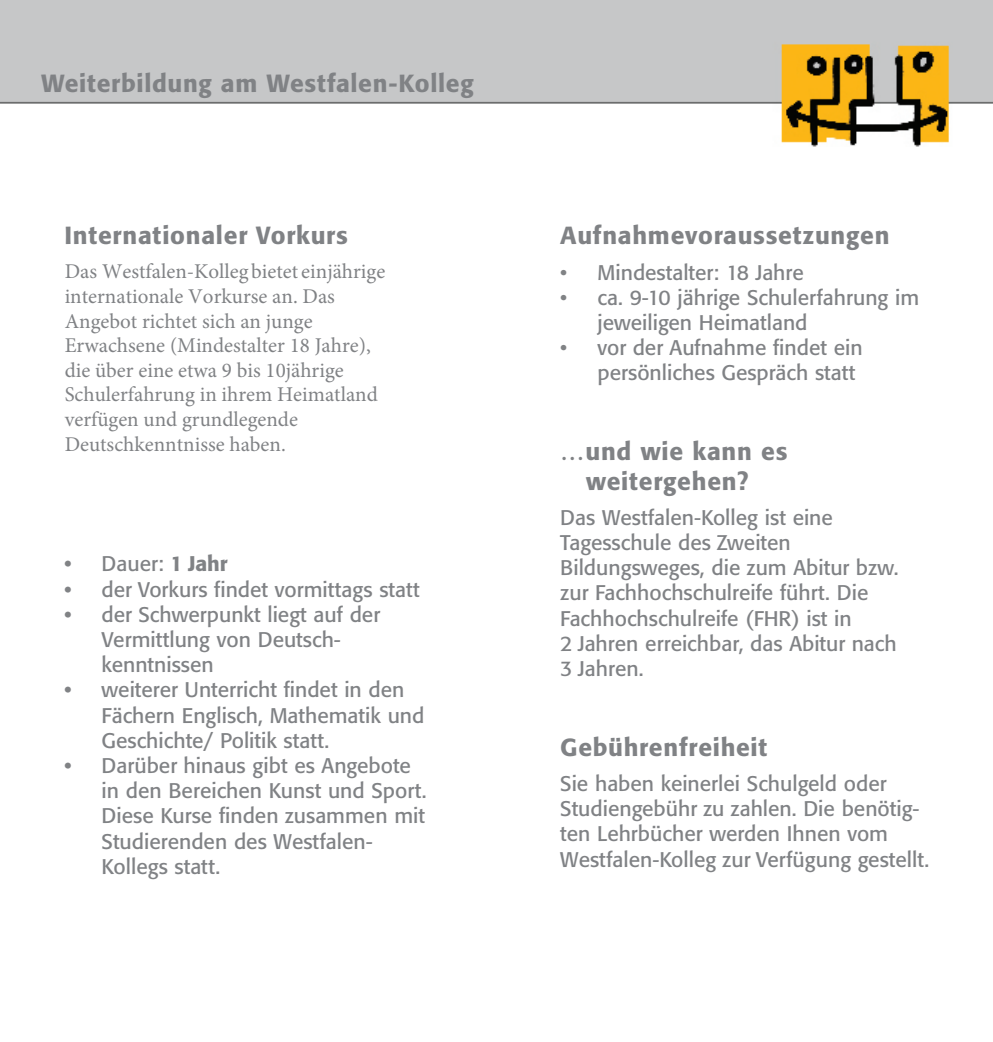
<style>
.page{position:relative;width:993px;height:1042px;background:#fff}
.page>*{position:absolute;margin:0;border:0;box-sizing:border-box;transform-origin:0 0}
.t1{font:500 24.5px/29.4px "Formata BQ";letter-spacing:.03em;color:#808285;text-align:center}
.t2{font:21px/25.2px "Formata BQ";color:#808285}
.t3{font:21px/24.7px "Minion Pro";color:#808285}
.t4{font:500 21px "Formata BQ";color:#808285}
.s1{font-weight:400}
.s2{font-weight:500}
</style>
<div class="page">
<img style="left:0;top:0;width:992px;height:147px">
<p class="t1" style="left:41px;top:69px;width:433px">Weiterbildung am Westfalen-Kolleg</p>
<p class="t1" style="left:64px;top:221px;width:285px">Internationaler Vorkurs</p>
<p class="t3" style="left:65px;top:259px;width:322px">Das Westfalen-Kolleg bietet einjährige internationale Vorkurse an. Das Angebot richtet sich an junge Erwachsene (Mindestalter 18 Jahre), die über eine etwa 9 bis 10jährige Schulerfahrung in ihrem Heimatland verfügen und grundlegende Deutschkenntnisse haben.</p>
<p class="t4" style="left:64px;top:551px;width:165px">• <span class="s1">Dauer:</span> 1 Jahr</p>
<p class="t2" style="left:64px;top:576px;width:357px"><span class="s2">•</span> der Vorkurs findet vormittags statt</p>
<p class="t2" style="left:102px;top:602px;width:280px;text-indent:-37px"><span class="s2">•</span> der Schwerpunkt liegt auf der<br>Vermittlung von Deutsch&shy;kenntnissen</p>
<p class="t2" style="left:102px;top:677px;width:324px;text-indent:-37px"><span class="s2">•</span> weiterer Unterricht findet in den<br>Fächern Englisch, Mathematik und<br>Geschichte/ Politik statt.</p>
<p class="t2" style="left:102px;top:753px;width:326px;text-indent:-37px"><span class="s2">•</span> Darüber hinaus gibt es Angebote in den Bereichen Kunst und Sport.<br>Diese Kurse finden zusammen mit<br>Studierenden des Westfalen-<br>Kollegs statt.</p>
<p class="t1" style="left:560px;top:221px;width:330px">Aufnahmevoraussetzungen</p>
<p class="t2" style="left:560px;top:259px;width:245px">• Mindestalter: 18 Jahre</p>
<p class="t2" style="left:597px;top:285px;width:323px;text-indent:-37px">• ca. 9-10 jährige Schulerfahrung im jeweiligen Heimatland</p>
<p class="t2" style="left:597px;top:335px;width:266px;text-indent:-37px">• vor der Aufnahme findet ein persönliches Gespräch statt</p>
<p class="t1" style="left:560px;top:437px;width:228px">…und wie kann es weitergehen?</p>
<p class="t2" style="left:560px;top:505px;width:340px">Das Westfalen-Kolleg ist eine<br>Tagesschule des Zweiten<br>Bildungsweges, die zum Abitur bzw. zur Fachhochschulreife führt. Die<br>Fachhochschulreife (FHR) ist in<br>2 Jahren erreichbar, das Abitur nach<br>3 Jahren.</p>
<p class="t1" style="left:560px;top:732px;width:208px">Gebührenfreiheit</p>
<p class="t2" style="left:560px;top:771px;width:370px">Sie haben keinerlei Schulgeld oder Studiengebühr zu zahlen. Die benötig&shy;ten Lehrbücher werden Ihnen vom Westfalen-Kolleg zur Verfügung gestellt.</p>
</div>
